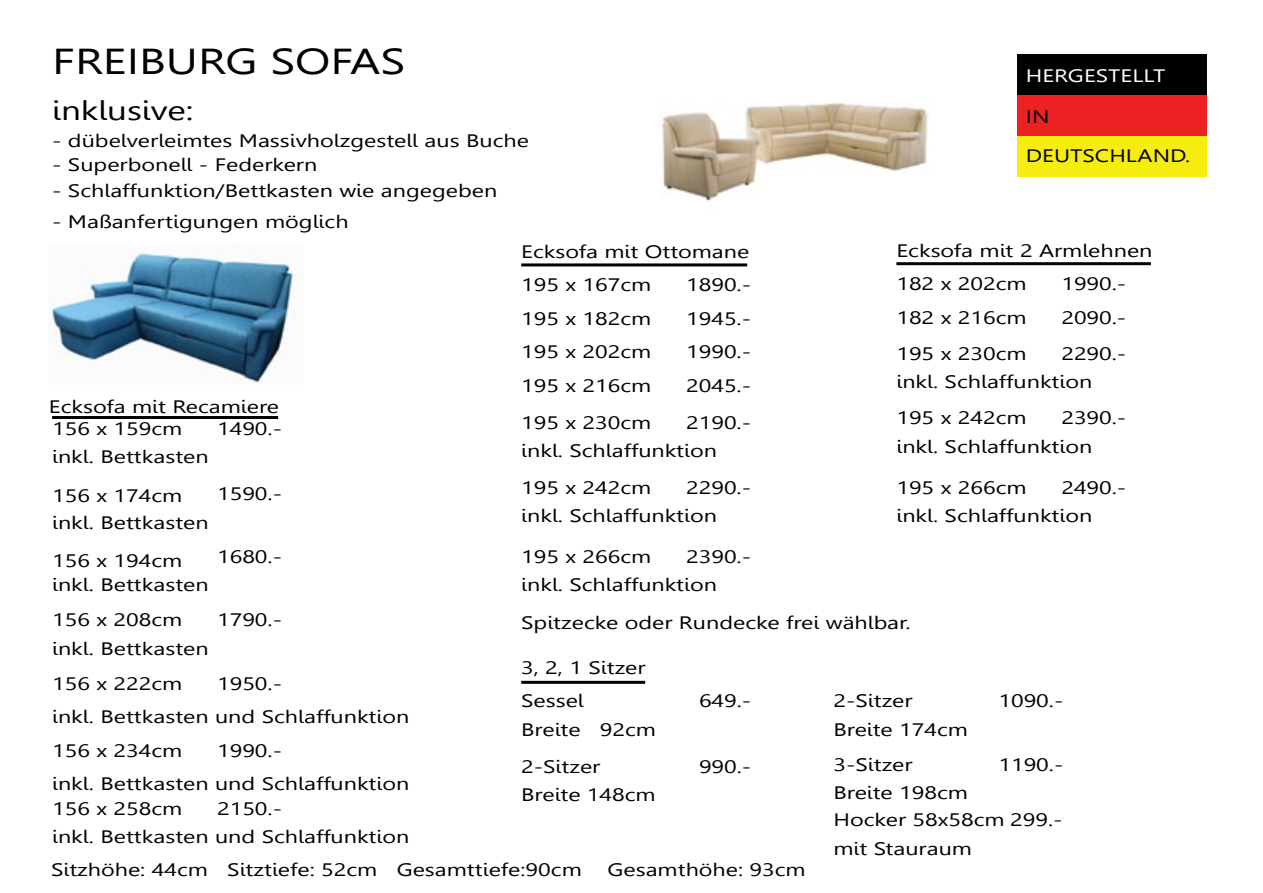
<style>
.page{position:relative;width:1263px;height:893px;background:#fff}
.page>*{position:absolute;margin:0;border:0;box-sizing:border-box;transform-origin:0 0}
.t1{font:36px "Leelawadee";color:#000101;scale:1.3 1}
.t2{font:27px "Leelawadee";color:#000101;scale:1.3 1}
.t3{font:18px/28.3px "Leelawadee";color:#000101;scale:1.3 1}
.t4{font:18px "Leelawadee";color:#fff;scale:1.3 1}
</style>
<div class="page">
<div style="left:1018px;top:55px;width:189px;height:40px;background:#000101"></div>
<div style="left:1018px;top:95px;width:189px;height:41px;background:#ed2124"></div>
<div style="left:1018px;top:136px;width:189px;height:41px;background:#f7ec0f"></div>
<img style="left:662px;top:102px;width:266px;height:99px">
<img style="left:49px;top:252px;width:250px;height:132px">
<hr style="left:521px;top:681px;width:124px;height:3px;background:#000101">
<hr style="left:521px;top:263px;width:226px;height:3px;background:#000101">
<hr style="left:52px;top:416px;width:226px;height:3px;background:#000101">
<hr style="left:896px;top:262px;width:255px;height:3px;background:#000101">
<h1 class="t1" style="left:52px;top:41px;width:273px">FREIBURG SOFAS</h1>
<h2 class="t2" style="left:52px;top:95px;width:110px">inklusive:</h2>
<p class="t3" style="left:52px;top:126px;width:368px">- dübelverleimtes Massivholzgestell aus Buche</p>
<p class="t3" style="left:52px;top:151px;width:205px">- Superbonell - Federkern</p>
<p class="t3" style="left:52px;top:176px;width:344px">- Schlaffunktion/Bettkasten wie angegeben</p>
<p class="t3" style="left:52px;top:207px;width:230px">- Maßanfertigungen möglich</p>
<p class="t3" style="left:49px;top:392px;width:179px">Ecksofa mit Recamiere</p>
<p class="t3" style="left:52px;top:414px;width:102px">156 x 159cm</p>
<p class="t3" style="left:52px;top:443px;width:122px">inkl. Bettkasten</p>
<p class="t3" style="left:217px;top:414px;width:51px">1490.-</p>
<p class="t3" style="left:521px;top:238px;width:177px">Ecksofa mit Ottomane</p>
<p class="t3" style="left:521px;top:271px;width:102px">195 x 167cm</p>
<p class="t3" style="left:686px;top:271px;width:51px">1890.-</p>
<p class="t3" style="left:521px;top:305px;width:102px">195 x 182cm</p>
<p class="t3" style="left:686px;top:305px;width:51px">1945.-</p>
<p class="t3" style="left:521px;top:337px;width:102px">195 x 202cm</p>
<p class="t3" style="left:686px;top:337px;width:51px">1990.-</p>
<p class="t3" style="left:521px;top:371px;width:102px">195 x 216cm</p>
<p class="t3" style="left:686px;top:371px;width:51px">2045.-</p>
<p class="t3" style="left:521px;top:409px;width:152px">195 x 230cm<br>inkl. Schlaffunktion</p>
<p class="t3" style="left:686px;top:409px;width:51px">2190.-</p>
<p class="t4" style="left:1026px;top:65px;width:109px">HERGESTELLT</p>
<p class="t3" style="left:1026px;top:98px;width:128px;line-height:38.5px">IN<br>DEUTSCHLAND.</p>
<p class="t3" style="left:896px;top:234px;width:198px;line-height:33px">Ecksofa mit 2 Armlehnen<br>182 x 202cm</p>
<p class="t3" style="left:1061px;top:270px;width:51px">1990.-</p>
<p class="t3" style="left:896px;top:303px;width:102px">182 x 216cm</p>
<p class="t3" style="left:1061px;top:303px;width:51px">2090.-</p>
<p class="t3" style="left:896px;top:339px;width:152px">195 x 230cm<br>inkl. Schlaffunktion</p>
<p class="t3" style="left:1061px;top:339px;width:51px">2290.-</p>
<p class="t3" style="left:896px;top:404px;width:152px">195 x 242cm<br>inkl. Schlaffunktion</p>
<p class="t3" style="left:1061px;top:404px;width:51px">2390.-</p>
<p class="t3" style="left:52px;top:482px;width:122px;line-height:27.3px">156 x 174cm inkl. Bettkasten</p>
<p class="t3" style="left:217px;top:480px;width:51px">1590.-</p>
<p class="t3" style="left:52px;top:549px;width:122px;line-height:24.2px">156 x 194cm inkl. Bettkasten</p>
<p class="t3" style="left:217px;top:543px;width:51px">1680.-</p>
<p class="t3" style="left:52px;top:606px;width:122px">156 x 208cm inkl. Bettkasten</p>
<p class="t3" style="left:217px;top:606px;width:51px">1790.-</p>
<p class="t3" style="left:52px;top:668px;width:276px;line-height:32.5px">156 x 222cm<br>inkl. Bettkasten und Schlaffunktion</p>
<p class="t3" style="left:217px;top:670px;width:51px">1950.-</p>
<p class="t3" style="left:52px;top:734px;width:276px;line-height:32.5px">156 x 234cm<br>inkl. Bettkasten und Schlaffunktion</p>
<p class="t3" style="left:217px;top:737px;width:51px">1990.-</p>
<p class="t3" style="left:52px;top:794px;width:276px">156 x 258cm<br>inkl. Bettkasten und Schlaffunktion</p>
<p class="t3" style="left:217px;top:794px;width:51px">2150.-</p>
<p class="t3" style="left:521px;top:473px;width:152px">195 x 242cm<br>inkl. Schlaffunktion</p>
<p class="t3" style="left:686px;top:473px;width:51px">2290.-</p>
<p class="t3" style="left:521px;top:542px;width:152px">195 x 266cm<br>inkl. Schlaffunktion</p>
<p class="t3" style="left:686px;top:542px;width:51px">2390.-</p>
<p class="t3" style="left:896px;top:473px;width:152px">195 x 266cm<br>inkl. Schlaffunktion</p>
<p class="t3" style="left:1061px;top:473px;width:51px">2490.-</p>
<p class="t3" style="left:521px;top:609px;width:301px">Spitzecke oder Rundecke frei wählbar.</p>
<p class="t3" style="left:521px;top:654px;width:97px">3, 2, 1 Sitzer</p>
<p class="t3" style="left:521px;top:687px;width:105px">Sessel<br>Breite 92cm</p>
<p class="t3" style="left:699px;top:687px;width:42px">649.-</p>
<p class="t3" style="left:521px;top:752px;width:105px">2-Sitzer<br>Breite 148cm</p>
<p class="t3" style="left:699px;top:752px;width:42px">990.-</p>
<p class="t3" style="left:833px;top:687px;width:105px">2-Sitzer<br>Breite 174cm</p>
<p class="t3" style="left:998px;top:687px;width:51px">1090.-</p>
<p class="t3" style="left:833px;top:750px;width:105px">3-Sitzer<br>Breite 198cm</p>
<p class="t3" style="left:998px;top:750px;width:51px">1190.-</p>
<p class="t3" style="left:833px;top:806px;width:178px">Hocker 58x58cm 299.- mit Stauraum</p>
<p class="t3" style="left:51px;top:856px;width:410px">Sitzhöhe: 44cm Sitztiefe: 52cm Gesamttiefe:90cm</p>
<p class="t3" style="left:607px;top:856px;width:154px">Gesamthöhe: 93cm</p>
</div>
